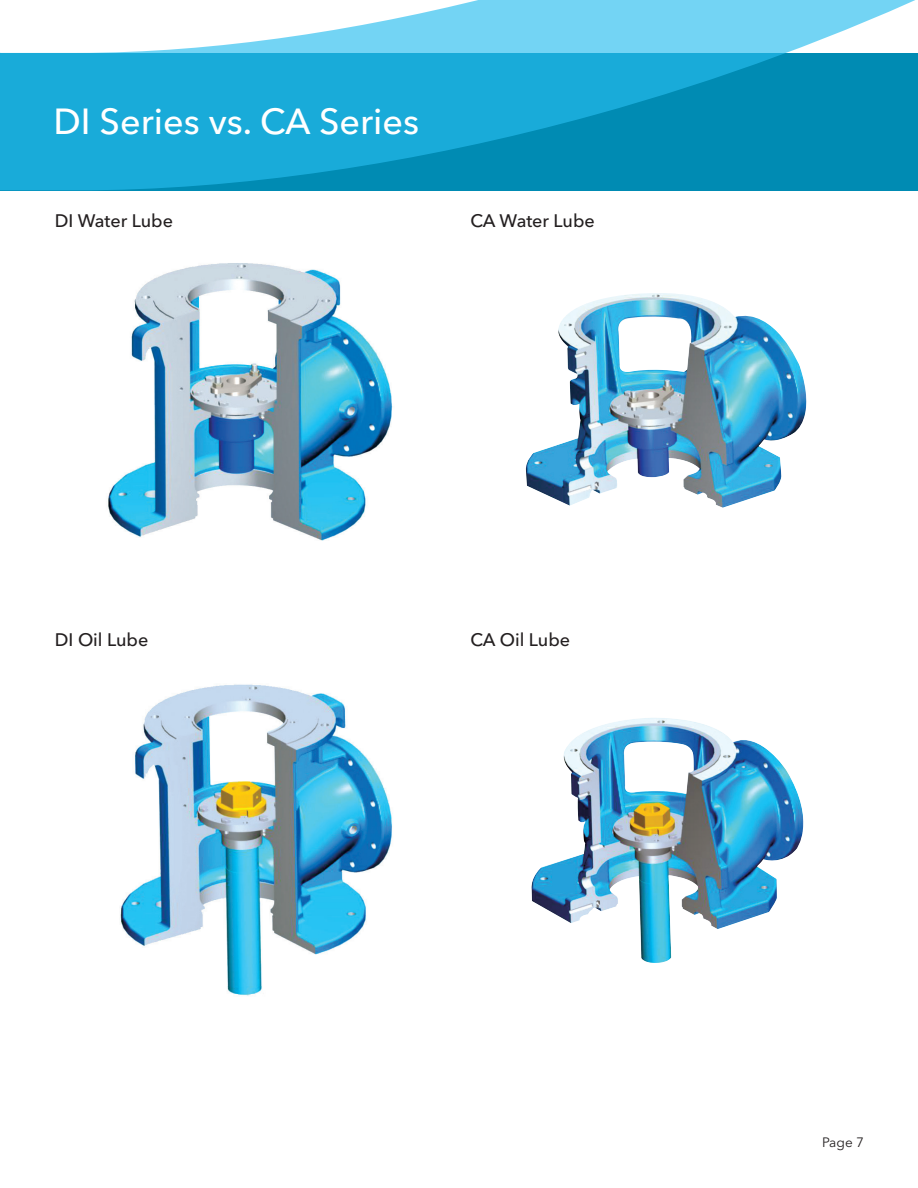
<style>
.page{position:relative;width:918px;height:1188px;background:#fff}
.page>*{position:absolute;margin:0;border:0;box-sizing:border-box;transform-origin:0 0}
.t1{font:500 36px "Avenir Next LT Pro";color:#fff}
.t2{font:500 18px "Avenir Next LT Pro";color:#231f20}
.t3{font:13.5px "Avenir Next LT Pro";color:#231f20}
.s1{font-weight:500;font-size:15px;color:#fff}
</style>
<div class="page">
<svg style="left:0;top:0;width:918px;height:190px;background:#3bb2d6"></svg>
<img style="left:108px;top:263px;width:285px;height:278px">
<img style="left:120px;top:684px;width:272px;height:312px">
<img style="left:525px;top:293px;width:282px;height:215px">
<img style="left:531px;top:718px;width:273px;height:245px">
<p class="t1" style="left:53px;top:99px;width:367px">DI Series vs. CA Series</p>
<p class="t2" style="left:55px;top:209px;width:120px">DI Water Lube</p>
<p class="t2" style="left:470px;top:209px;width:126px">CA Water Lube</p>
<p class="t2" style="left:55px;top:629px;width:95px">DI Oil Lube</p>
<p class="t2" style="left:470px;top:629px;width:101px">CA Oil Lube</p>
<p class="t3" style="left:822px;top:1134px;width:44px">Page 7<span class="s1">7</span></p>
</div>
